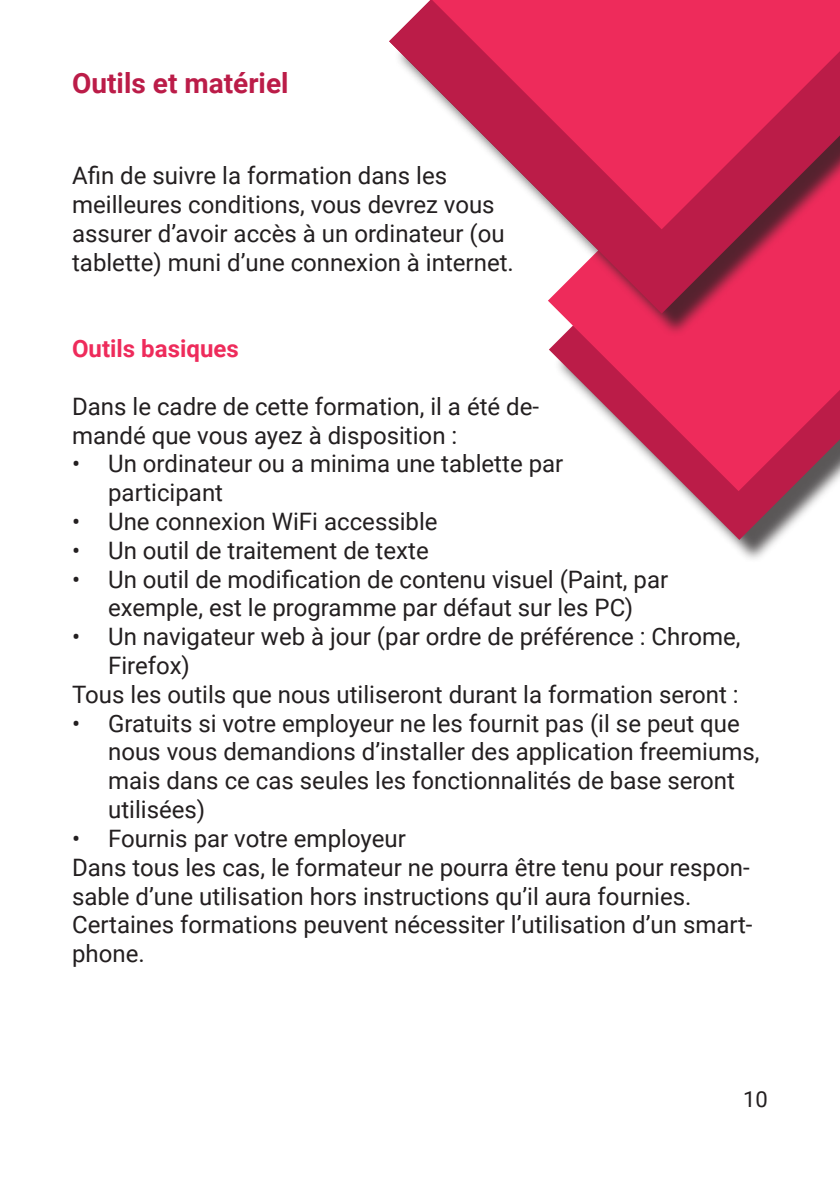
<style>
.page{position:relative;width:840px;height:1191px;background:#fff}
.page>*{position:absolute;margin:0;border:0;box-sizing:border-box;transform-origin:0 0}
.Titre_2{font:700 28px "Roboto";color:#bb1c48}
.t1{font:24px/28.8px "Roboto";color:#231f20}
.Titre_3{font:700 24px "Roboto";color:#ee2b5b}
.t2{font:22px "Roboto";color:#231f20}
</style>
<div class="page">
<div style="left:553px;top:21px;width:286px;height:542px;background:#231f20;opacity:.75"></div>
<svg style="left:553px;top:491px;width:286px;height:49px"></svg>
<svg style="left:549px;top:337px;width:290px;height:154px;fill:#ee2b5b"></svg>
<div style="left:393px;top:0;width:446px;height:337px;background:#231f20;opacity:.75"></div>
<svg style="left:389px;top:0;width:450px;height:314px"></svg>
<svg style="left:432px;top:0;width:407px;height:229px;background:#dc3d66"></svg>
<p class="Titre_2" style="left:72px;top:63px;width:218px">Outils et matériel</p>
<p class="t1" style="left:72px;top:160px;width:443px">Afin de suivre la formation dans les meilleures conditions, vous devrez vous assurer d’avoir accès à un ordinateur (ou tablette) muni d’une connexion à internet.</p>
<p class="Titre_3" style="left:72px;top:332px;width:168px">Outils basiques</p>
<p class="t1" style="left:72px;top:391px;width:468px">Dans le cadre de cette formation, il a été de&shy;mandé que vous ayez à disposition :</p>
<p class="t1" style="left:108px;top:448px;width:456px;text-indent:-36px">• Un ordinateur ou a minima une tablette par participant</p>
<p class="t1" style="left:72px;top:506px;width:367px">• Une connexion WiFi accessible</p>
<p class="t1" style="left:72px;top:535px;width:358px">• Un outil de traitement de texte</p>
<p class="t1" style="left:72px;top:564px;width:597px;text-align:center">• Un outil de modification de contenu visuel (Paint, par exemple, est le programme par défaut sur les PC)</p>
<p class="t1" style="left:108px;top:621px;width:633px;text-indent:-36px">• Un navigateur web à jour (par ordre de préférence : Chrome,<br>Firefox)</p>
<p class="t1" style="left:72px;top:679px;width:667px">Tous les outils que nous utiliseront durant la formation seront :</p>
<p class="t1" style="left:108px;top:708px;width:652px;text-indent:-36px">• Gratuits si votre employeur ne les fournit pas (il se peut que nous vous demandions d’installer des application freemiums, mais dans ce cas seules les fonctionnalités de base seront utilisées)</p>
<p class="t1" style="left:72px;top:823px;width:335px">• Fournis par votre employeur</p>
<p class="t1" style="left:72px;top:852px;width:678px">Dans tous les cas, le formateur ne pourra être tenu pour respon&shy;sable d’une utilisation hors instructions qu’il aura fournies.</p>
<p class="t1" style="left:72px;top:909px;width:681px">Certaines formations peuvent nécessiter l’utilisation d’un smart&shy;phone.</p>
<p class="t2" style="left:742px;top:1084px;width:26px">10</p>
</div>
